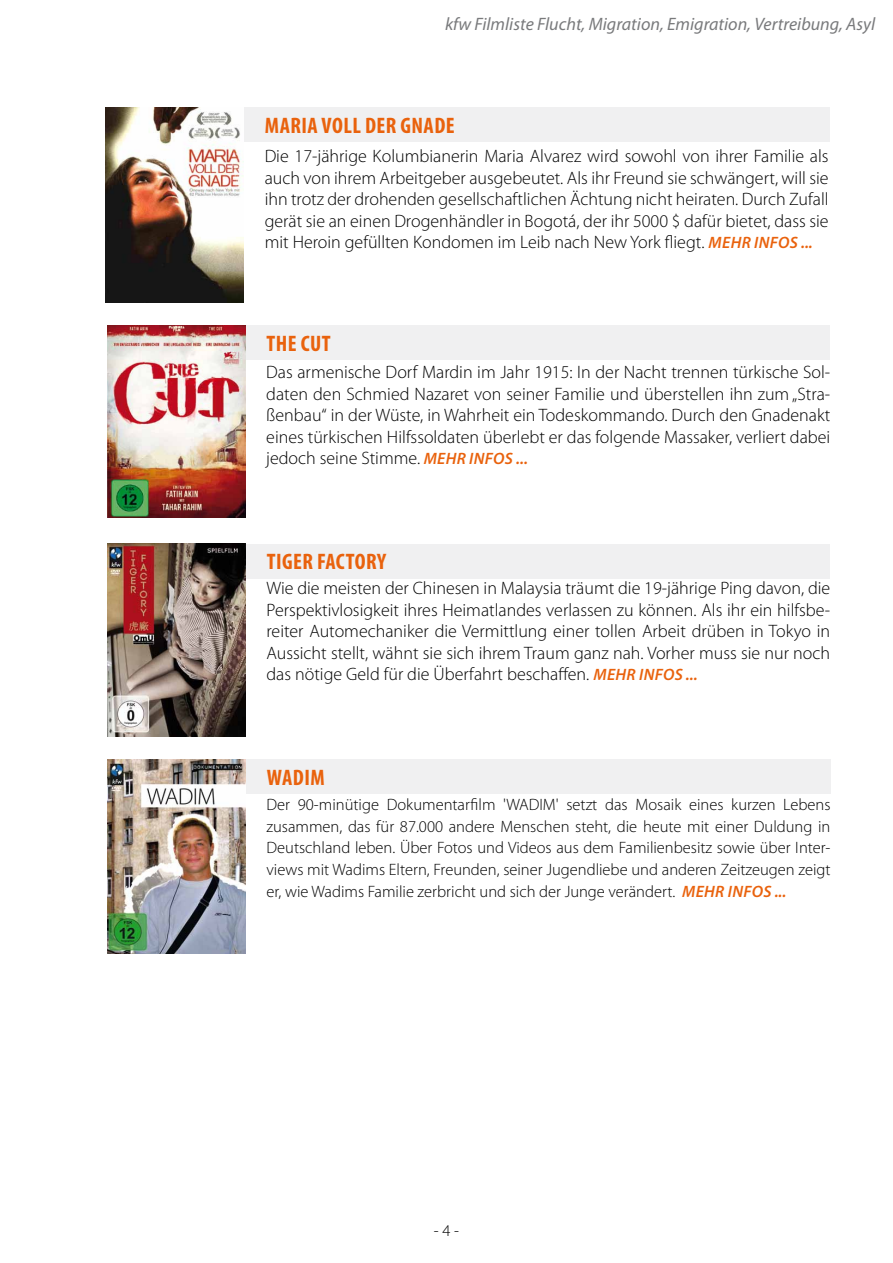
<style>
.page{position:relative;width:893px;height:1263px;background:#fff}
.page>*{position:absolute;margin:0;border:0;box-sizing:border-box;transform-origin:0 0}
.t1{font:700 condensed 22.5px "Myriad Pro";letter-spacing:.02em;color:#e9620d}
.t2{font:300 18px/21.6px "Myriad Pro";color:#000;text-align:justify}
.t3{font:italic 18px "Myriad Pro";color:#797a7c}
.t4{font:300 16.5px/21.6px "Myriad Pro";color:#000;text-align:justify}
.s1{font-weight:600;font-style:italic;font-size:16.5px;color:#e9620d}
.s2{font-weight:600;font-style:italic;color:#e9620d}
</style>
<div class="page">
<div style="left:107px;top:325px;width:723px;height:34px;background:#f0f0f1"></div>
<div style="left:107px;top:544px;width:723px;height:34px;background:#f0f0f1"></div>
<img style="left:107px;top:325px;width:138px;height:193px">
<img style="left:108px;top:544px;width:137px;height:192px">
<img style="left:106px;top:107px;width:137px;height:195px">
<div style="left:244px;top:107px;width:586px;height:34px;background:#f0f0f1"></div>
<div style="left:108px;top:759px;width:722px;height:34px;background:#f0f0f1"></div>
<img style="left:108px;top:759px;width:137px;height:195px">
<p class="t3" style="left:445px;top:13px;width:432px">kfw Filmliste Flucht, Migration, Emigration, Vertreibung, Asyl</p>
<p class="t1" style="left:265px;top:111px;width:191px">MARIA VOLL DER GNADE</p>
<p class="t2" style="left:265px;top:145px;width:565px">Die 17-jährige Kolumbianerin Maria Alvarez wird sowohl von ihrer Familie als auch von ihrem Arbeitgeber ausgebeutet. Als ihr Freund sie schwängert, will sie ihn trotz der drohenden gesellschaftlichen Ächtung nicht heiraten. Durch Zufall gerät sie an einen Drogenhändler in Bogotá, der ihr 5000 $ dafür bietet, dass sie mit Heroin gefüllten Kondomen im Leib nach New York fliegt. <span class="s1">MEHR INFOS ...</span></p>
<p class="t1" style="left:266px;top:329px;width:66px">THE CUT</p>
<p class="t2" style="left:266px;top:361px;width:565px">Das armenische Dorf Mardin im Jahr 1915: In der Nacht trennen türkische Sol&shy;daten den Schmied Nazaret von seiner Familie und überstellen ihn zum „Stra&shy;ßenbau“ in der Wüste, in Wahrheit ein Todeskommando. Durch den Gnadenakt eines türkischen Hilfssoldaten überlebt er das folgende Massaker, verliert dabei jedoch seine Stimme. <span class="s1">MEHR INFOS ...</span></p>
<p class="t1" style="left:267px;top:548px;width:121px">TIGER FACTORY</p>
<p class="t2" style="left:266px;top:577px;width:565px">Wie die meisten der Chinesen in Malaysia träumt die 19-jährige Ping davon, die Perspektivlosigkeit ihres Heimatlandes verlassen zu können. Als ihr ein hilfsbe&shy;reiter Automechaniker die Vermittlung einer tollen Arbeit drüben in Tokyo in Aussicht stellt, wähnt sie sich ihrem Traum ganz nah. Vorher muss sie nur noch das nötige Geld für die Überfahrt beschaffen. <span class="s1">MEHR INFOS ...</span></p>
<p class="t1" style="left:267px;top:763px;width:59px">WADIM</p>
<p class="t4" style="left:266px;top:794px;width:566px">Der 90-minütige Dokumentarfilm 'WADIM' setzt das Mosaik eines kurzen Lebens zusammen, das für 87.000 andere Menschen steht, die heute mit einer Duldung in Deutschland leben. Über Fotos und Videos aus dem Familienbesitz sowie über Inter&shy;views mit Wadims Eltern, Freunden, seiner Jugendliebe und anderen Zeitzeugen zeigt er, wie Wadims Familie zerbricht und sich der Junge verändert. <span class="s2">MEHR INFOS ...</span></p>
<p class="t4" style="left:434px;top:1219px;width:27px">- 4 -</p>
</div>
